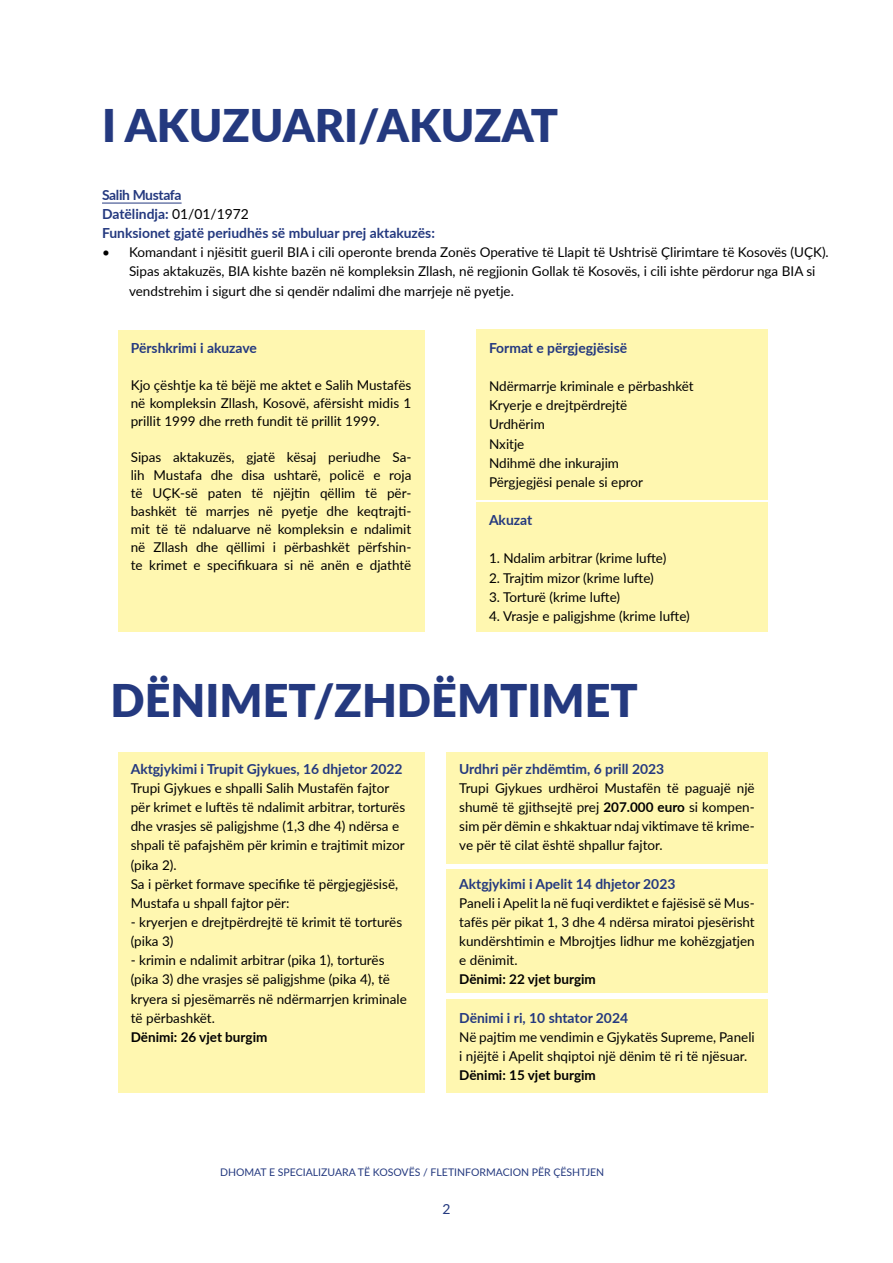
<style>
.page{position:relative;width:893px;height:1263px;background:#fff}
.page>*{position:absolute;margin:0;border:0;box-sizing:border-box;transform-origin:0 0}
.t1{font:900 45px "Lato";color:#24397f}
.t2{font:700 13.8px/19.2px "Lato";color:#24397f}
.t3{font:13.8px "Lato";color:#24397f}
.t4{font:13.5px/19.2px "Lato";color:#000}
.t5{font:700 13.5px "Lato";color:#000}
.t6{font:10.5px "Lato";color:#24397f}
.s1{font-weight:400;color:#000}
.s2{font-weight:700}
</style>
<div class="page">
<hr style="left:102px;top:203px;width:80px;height:1px;background:#24397f">
<div style="left:118px;top:330px;width:306px;height:301px;background:#fff7b0"></div>
<div style="left:476px;top:330px;width:291px;height:170px;background:#fff7b0"></div>
<div style="left:118px;top:752px;width:306px;height:341px;background:#fff7b0"></div>
<div style="left:446px;top:752px;width:321px;height:111px;background:#fff7b0"></div>
<div style="left:446px;top:870px;width:321px;height:123px;background:#fff7b0"></div>
<div style="left:476px;top:502px;width:291px;height:129px;background:#fff7b0"></div>
<div style="left:446px;top:999px;width:321px;height:94px;background:#fff7b0"></div>
<h1 class="t1" style="left:102px;top:92px;width:458px">I AKUZUARI/AKUZAT</h1>
<p class="t2" style="left:102px;top:185px;width:334px">Salih Mustafa<br>Datëlindja: <span class="s1">01/01/1972<br></span>Funksionet gjatë periudhës së mbuluar prej aktakuzës:</p>
<p class="t4" style="left:129px;top:242px;width:701px;text-indent:-27px">• Komandant i njësitit gueril BIA i cili operonte brenda Zonës Operative të Llapit të Ushtrisë Çlirimtare të Kosovës (UÇK).<br>Sipas aktakuzës, BIA kishte bazën në kompleksin Zllash, në regjionin Gollak të Kosovës, i cili ishte përdorur nga BIA si vendstrehim i sigurt dhe si qendër ndalimi dhe marrjeje në pyetje.</p>
<p class="t2" style="left:131px;top:338px;width:128px">Përshkrimi i akuzave</p>
<p class="t4" style="left:131px;top:376px;width:282px;line-height:18px;text-align:justify">Kjo çështje ka të bëjë me aktet e Salih Mustafës në kompleksin Zllash, Kosovë, afërsisht midis 1 prillit 1999 dhe rreth fundit të prillit 1999.</p>
<p class="t4" style="left:131px;top:448px;width:282px;line-height:18px;text-align:justify">Sipas aktakuzës, gjatë kësaj periudhe Sa&shy;lih Mustafa dhe disa ushtarë, policë e roja të UÇK-së paten të njëjtin qëllim të për&shy;bashkët të marrjes në pyetje dhe keqtrajti&shy;mit të të ndaluarve në kompleksin e ndalimit në Zllash dhe qëllimi i përbashkët përfshin&shy;te krimet e specifikuara si në anën e djathtë</p>
<p class="t2" style="left:489px;top:338px;width:140px">Format e përgjegjësisë</p>
<p class="t4" style="left:489px;top:376px;width:206px">Ndërmarrje kriminale e përbashkët<br>Kryerje e drejtpërdrejtë<br>Urdhërim<br>Nxitje<br>Ndihmë dhe inkurajim<br>Përgjegjësi penale si epror</p>
<p class="t2" style="left:489px;top:510px;width:45px">Akuzat</p>
<p class="t4" style="left:489px;top:548px;width:179px">1. Ndalim arbitrar (krime lufte)</p>
<p class="t4" style="left:489px;top:567px;width:166px">2. Trajtim mizor (krime lufte)</p>
<p class="t4" style="left:489px;top:587px;width:133px">3. Torturë (krime lufte)</p>
<p class="t4" style="left:489px;top:606px;width:202px">4. Vrasje e paligjshme (krime lufte)</p>
<h1 class="t1" style="left:111px;top:666px;width:529px">DËNIMET/ZHDËMTIMET</h1>
<p class="t2" style="left:131px;top:759px;width:273px">Aktgjykimi i Trupit Gjykues, 16 dhjetor 2022</p>
<p class="t4" style="left:131px;top:778px;width:276px">Trupi Gjykues e shpalli Salih Mustafën fajtor për krimet e luftës të ndalimit arbitrar, torturës dhe vrasjes së paligjshme (1,3 dhe 4) ndërsa e shpali të pafajshëm për krimin e trajtimit mizor (pika 2).<br>Sa i përket formave specifike të përgjegjësisë, Mustafa u shpall fajtor për:</p>
<p class="t4" style="left:131px;top:912px;width:273px">- kryerjen e drejtpërdrejtë të krimit të torturës (pika 3)</p>
<p class="t4" style="left:131px;top:950px;width:278px">- krimin e ndalimit arbitrar (pika 1), torturës (pika 3) dhe vrasjes së paligjshme (pika 4), të kryera si pjesëmarrës në ndërmarrjen kriminale të përbashkët.</p>
<p class="t5" style="left:131px;top:1027px;width:138px">Dënimi: 26 vjet burgim</p>
<p class="t2" style="left:459px;top:759px;width:206px">Urdhri për zhdëmtim, 6 prill 2023</p>
<p class="t4" style="left:459px;top:778px;width:297px;text-align:justify">Trupi Gjykues urdhëroi Mustafën të paguajë një shumë të gjithsejtë prej <span class="s2">207.000 euro</span> si kompen&shy;sim për dëmin e shkaktuar ndaj viktimave të krime&shy;ve për të cilat është shpallur fajtor.</p>
<p class="t2" style="left:459px;top:873px;width:218px">Aktgjykimi i Apelit 14 dhjetor 2023</p>
<p class="t4" style="left:459px;top:893px;width:297px;text-align:justify">Paneli i Apelit la në fuqi verdiktet e fajësisë së Mus&shy;tafës për pikat 1, 3 dhe 4 ndërsa miratoi pjesërisht kundërshtimin e Mbrojtjes lidhur me kohëzgjatjen e dënimit.</p>
<p class="t5" style="left:459px;top:969px;width:138px">Dënimi: 22 vjet burgim</p>
<p class="t2" style="left:459px;top:1007px;width:170px">Dënimi i ri, 10 shtator 2024</p>
<p class="t4" style="left:459px;top:1027px;width:297px">Në pajtim me vendimin e Gjykatës Supreme, Paneli i njëjtë i Apelit shqiptoi një dënim të ri të njësuar.</p>
<p class="t5" style="left:459px;top:1065px;width:138px">Dënimi: 15 vjet burgim</p>
<p class="t6" style="left:220px;top:1164px;width:386px">DHOMAT E SPECIALIZUARA TË KOSOVËS / FLETINFORMACION PËR ÇËSHTJEN</p>
<p class="t3" style="left:442px;top:1199px;width:10px">2</p>
</div>
